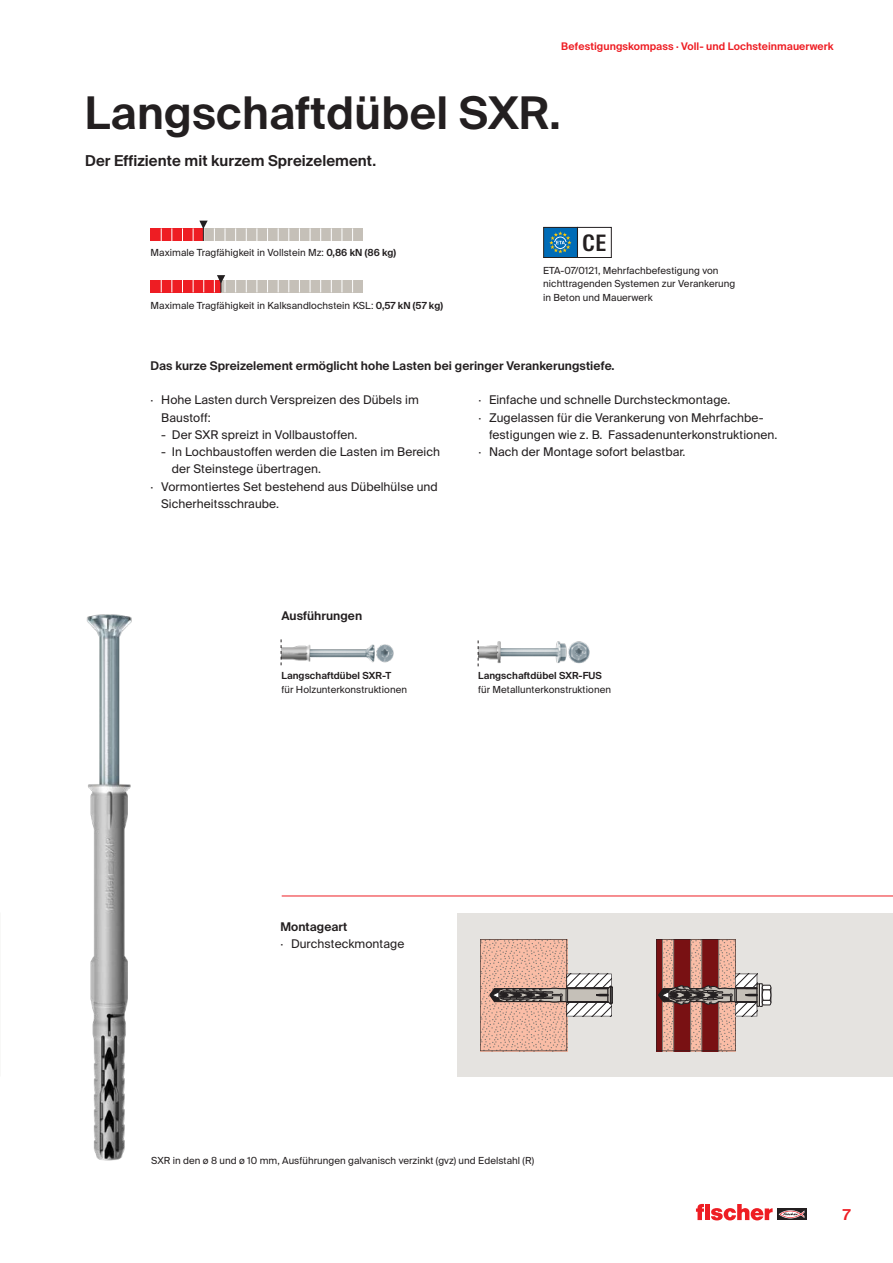
<style>
.page{position:relative;width:893px;height:1263px;background:#fff}
.page>*{position:absolute;margin:0;border:0;box-sizing:border-box;transform-origin:0 0}
.CB_AF_01_HEAD_30PT_S{font:600 45px "fischerstrong";letter-spacing:.005em;color:#231f20}
.t1{font:600 22.65px "fischerstrong Cond";color:#231f20}
.CB_AF_02_SUBHEAD_SB{font:600 15px "fischerstrong";letter-spacing:.005em;color:#231f20}
.t2{font:600 15px "fischerstrong";color:#ee1d23}
.t3{font:12px/17.2px "fischerstrong";letter-spacing:.005em;color:#231f20}
.CB_AF_03_COPY_REG_2C{font:600 12px "fischerstrong";letter-spacing:.005em;color:#231f20}
.CB_AF_03_COPY_SB{font:600 12px "fischerstrong";letter-spacing:.005em;color:#231f20}
.t4{font:600 10.5px "fischerstrong";letter-spacing:.005em;color:#ee1d23}
.CB_AF_04_CAPTION_REG{font:9.75px/13.5px "fischerstrong";letter-spacing:.005em;color:#231f20}
.CB_AF_04_CAPTION_REG-2{font:600 9.75px "fischerstrong";letter-spacing:.005em;color:#231f20}
.s1{font-weight:600}
</style>
<div class="page">
<svg style="left:777px;top:1208px;width:29px;height:12px"></svg>
<svg style="left:779px;top:1210px;width:25px;height:8px"></svg>
<svg style="left:696px;top:1204px;width:77px;height:16px"></svg>
<div style="left:151px;top:280px;width:212px;height:12px;background:#c5c0b8"></div>
<div style="left:151px;top:280px;width:70px;height:12px;background:#ee1d23"></div>
<svg style="left:161px;top:280px;width:1px;height:12px"></svg>
<svg style="left:172px;top:280px;width:1px;height:12px"></svg>
<svg style="left:182px;top:280px;width:1px;height:12px"></svg>
<svg style="left:193px;top:280px;width:1px;height:12px"></svg>
<svg style="left:203px;top:280px;width:1px;height:12px"></svg>
<svg style="left:235px;top:280px;width:1px;height:12px"></svg>
<svg style="left:246px;top:280px;width:1px;height:12px"></svg>
<svg style="left:257px;top:280px;width:1px;height:12px"></svg>
<svg style="left:267px;top:280px;width:1px;height:12px"></svg>
<svg style="left:278px;top:280px;width:1px;height:12px"></svg>
<svg style="left:289px;top:280px;width:1px;height:12px"></svg>
<svg style="left:299px;top:280px;width:1px;height:12px"></svg>
<svg style="left:310px;top:280px;width:1px;height:12px"></svg>
<svg style="left:320px;top:280px;width:1px;height:12px"></svg>
<svg style="left:331px;top:280px;width:1px;height:12px"></svg>
<svg style="left:342px;top:280px;width:1px;height:12px"></svg>
<svg style="left:352px;top:280px;width:1px;height:12px"></svg>
<svg style="left:214px;top:275px;width:12px;height:17px"></svg>
<div style="left:151px;top:228px;width:212px;height:13px;background:#c5c0b8"></div>
<div style="left:151px;top:228px;width:53px;height:13px;background:#ee1d23"></div>
<svg style="left:161px;top:228px;width:1px;height:13px"></svg>
<svg style="left:172px;top:228px;width:1px;height:13px"></svg>
<svg style="left:182px;top:228px;width:1px;height:13px"></svg>
<svg style="left:214px;top:228px;width:1px;height:13px"></svg>
<svg style="left:225px;top:228px;width:1px;height:13px"></svg>
<svg style="left:235px;top:228px;width:1px;height:13px"></svg>
<svg style="left:246px;top:228px;width:1px;height:13px"></svg>
<svg style="left:257px;top:228px;width:1px;height:13px"></svg>
<svg style="left:267px;top:228px;width:1px;height:13px"></svg>
<svg style="left:278px;top:228px;width:1px;height:13px"></svg>
<svg style="left:289px;top:228px;width:1px;height:13px"></svg>
<svg style="left:299px;top:228px;width:1px;height:13px"></svg>
<svg style="left:310px;top:228px;width:1px;height:13px"></svg>
<svg style="left:320px;top:228px;width:1px;height:13px"></svg>
<svg style="left:331px;top:228px;width:1px;height:13px"></svg>
<svg style="left:342px;top:228px;width:1px;height:13px"></svg>
<svg style="left:352px;top:228px;width:1px;height:13px"></svg>
<svg style="left:193px;top:221px;width:15px;height:20px"></svg>
<div style="left:457px;top:913px;width:436px;height:164px;background:#e5e3e0"></div>
<svg style="left:480px;top:939px;width:133px;height:113px"></svg>
<svg style="left:656px;top:939px;width:115px;height:113px"></svg>
<img style="left:478px;top:641px;width:112px;height:26px">
<img style="left:281px;top:644px;width:113px;height:22px">
<img style="left:86px;top:614px;width:46px;height:547px">
<svg style="left:281px;top:639px;width:1px;height:26px"></svg>
<svg style="left:478px;top:640px;width:1px;height:26px"></svg>
<hr style="left:282px;top:895px;width:611px;height:1px;background:#ee1d23">
<div style="left:544px;top:227px;width:33px;height:30px;background:#006cb7"></div>
<svg style="left:549px;top:231px;width:23px;height:22px"></svg>
<div style="left:543px;top:227px;width:35px;height:31px;border:1px solid #231f20"></div>
<div style="left:577px;top:227px;width:35px;height:31px;border:1px solid #231f20"></div>
<p class="t4" style="left:561px;top:41px;width:274px">Befestigungskompass · Voll- und Lochsteinmauerwerk</p>
<p class="CB_AF_01_HEAD_30PT_S" style="left:85px;top:87px;width:477px">Langschaftdübel SXR.</p>
<p class="CB_AF_02_SUBHEAD_SB" style="left:85px;top:152px;width:293px">Der Effiziente mit kurzem Spreizelement.</p>
<p class="CB_AF_04_CAPTION_REG" style="left:151px;top:246px;width:247px">Maximale Tragfähigkeit in Vollstein Mz: <span class="s1">0,86 kN (86 kg)</span></p>
<p class="CB_AF_04_CAPTION_REG" style="left:151px;top:298px;width:294px">Maximale Tragfähigkeit in Kalksandlochstein KSL: <span class="s1">0,57 kN (57 kg)</span></p>
<p class="t1" style="left:583px;top:230px;width:25px">CE</p>
<p class="CB_AF_04_CAPTION_REG" style="left:543px;top:263px;width:194px">ETA-07/0121, Mehrfachbefestigung von nichttragenden Systemen zur Verankerung in Beton und Mauerwerk</p>
<p class="CB_AF_03_COPY_REG_2C" style="left:151px;top:359px;width:465px">Das kurze Spreizelement ermöglicht hohe Lasten bei geringer Verankerungstiefe.</p>
<p class="t3" style="left:161px;top:392px;width:259px;text-indent:-11px">· Hohe Lasten durch Verspreizen des Dübels im<br>Baustoff:</p>
<p class="t3" style="left:161px;top:426px;width:198px">- Der SXR spreizt in Vollbaustoffen.</p>
<p class="t3" style="left:172px;top:443px;width:270px;text-indent:-11px">- In Lochbaustoffen werden die Lasten im Bereich der Steinstege übertragen.</p>
<p class="t3" style="left:161px;top:478px;width:278px;text-indent:-11px">· Vormontiertes Set bestehend aus Dübelhülse und<br>Sicherheitsschraube.</p>
<p class="t3" style="left:478px;top:392px;width:254px">· Einfache und schnelle Durchsteckmontage.</p>
<p class="t3" style="left:489px;top:409px;width:290px;text-indent:-11px">· Zugelassen für die Verankerung von Mehrfachbe&shy;festigungen wie z. B. Fassadenunterkonstruktionen.</p>
<p class="t3" style="left:478px;top:443px;width:209px">· Nach der Montage sofort belastbar.</p>
<p class="CB_AF_03_COPY_SB" style="left:281px;top:609px;width:82px">Ausführungen</p>
<p class="CB_AF_04_CAPTION_REG-2" style="left:281px;top:670px;width:111px">Langschaftdübel SXR-T</p>
<p class="CB_AF_04_CAPTION_REG" style="left:281px;top:683px;width:127px">für Holzunterkonstruktionen</p>
<p class="CB_AF_04_CAPTION_REG-2" style="left:478px;top:670px;width:125px">Langschaftdübel SXR-FUS</p>
<p class="CB_AF_04_CAPTION_REG" style="left:478px;top:683px;width:134px">für Metallunterkonstruktionen</p>
<p class="CB_AF_03_COPY_SB" style="left:280px;top:919px;width:69px">Montageart</p>
<p class="t3" style="left:280px;top:935px;width:126px">· Durchsteckmontage</p>
<p class="CB_AF_04_CAPTION_REG" style="left:151px;top:1153px;width:384px">SXR in den ø 8 und ø 10 mm, Ausführungen galvanisch verzinkt (gvz) und Edelstahl (R)</p>
<p class="t2" style="left:843px;top:1206px;width:9px">7</p>
</div>
